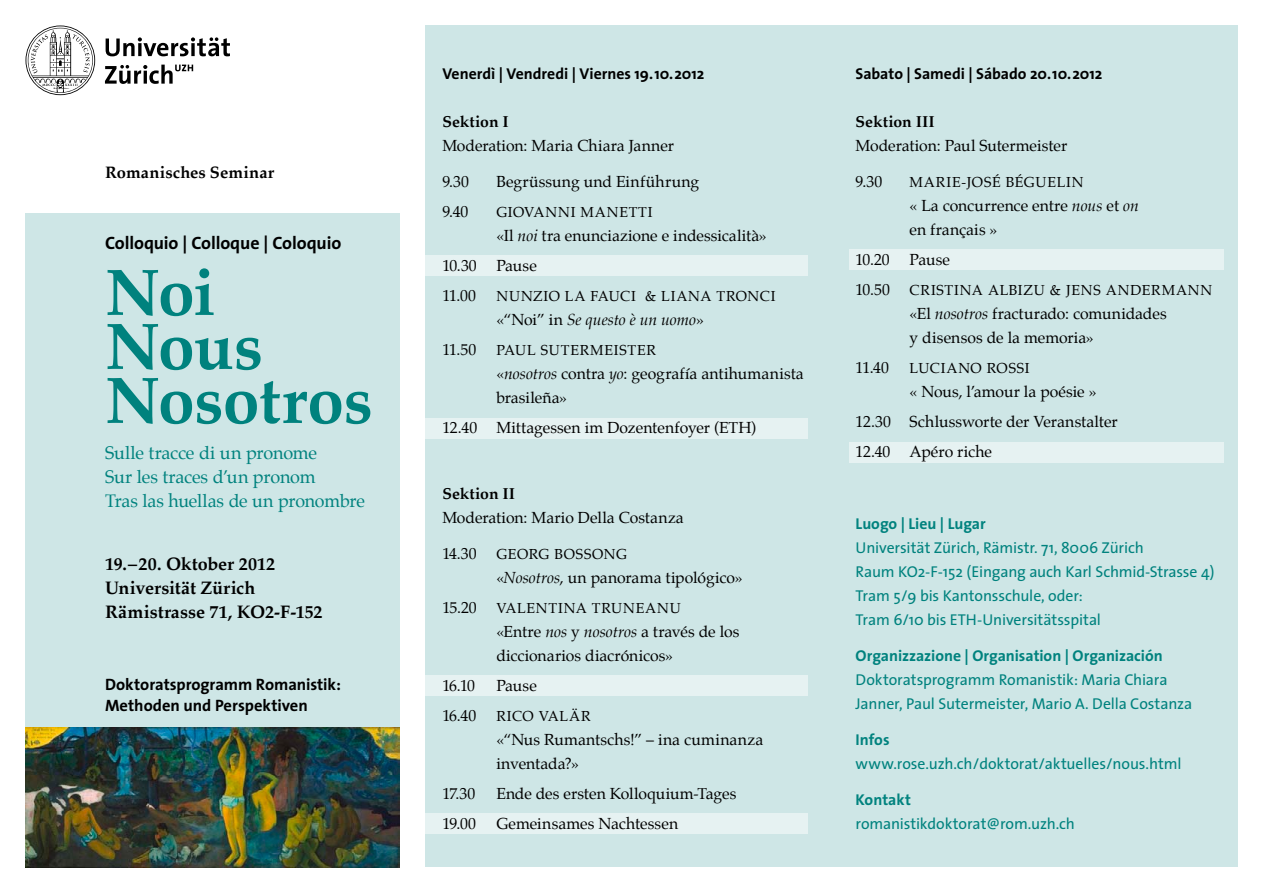
<style>
.page{position:relative;width:1263px;height:893px;background:#fff}
.page>*{position:absolute;margin:0;border:0;box-sizing:border-box;transform-origin:0 0}
.t1{font:700 66px "Palatino";letter-spacing:-.01em;color:#00827e}
.t2{font:18px "Palatino";letter-spacing:-.01em;color:#00827e}
.t3{font:700 18px "Palatino";color:#000}
.t4{font:700 18px "The Sans";letter-spacing:-.01em;color:#000}
.t5{font:700 16.5px "The Sans";letter-spacing:-.005em;color:#000}
.t6{font:700 16.5px "Palatino";letter-spacing:.01em;color:#000}
.t7{font:15.75px/24px "Palatino";color:#000}
.t8{font:15.75px/24px "The Sans";letter-spacing:-.01em;color:#00827e}
.t9{font:700 15.75px "The Sans";letter-spacing:-.005em;color:#00827e}
.t10{font:700 15.75px "The Sans";color:#000}
.t11{font:700 15.75px "Palatino";letter-spacing:.005em;color:#000}
.t12{font:italic 15.75px "Palatino";letter-spacing:-.005em;color:#000}
.t13{font:15.75px "Palatino";letter-spacing:.02em;color:#000}
.t14{font:14.25px "Palatino";letter-spacing:.05em;color:#000}
.s1{font-style:italic}
.s2{font-style:normal}
.s3{font-size:15.75px}
</style>
<div class="page">
<svg style="left:26px;top:26px;width:204px;height:69px"></svg>
<div style="left:26px;top:213px;width:374px;height:515px;background:#cee6e6"></div>
<img style="left:26px;top:727px;width:374px;height:140px">
<div style="left:425px;top:26px;width:812px;height:841px;background:#cee6e6"></div>
<div style="left:849px;top:442px;width:374px;height:20px;background:#e6f2f2"></div>
<div style="left:849px;top:249px;width:374px;height:21px;background:#e6f2f2"></div>
<div style="left:425px;top:813px;width:383px;height:21px;background:#e6f2f2"></div>
<div style="left:425px;top:675px;width:383px;height:20px;background:#e6f2f2"></div>
<div style="left:425px;top:418px;width:383px;height:20px;background:#e6f2f2"></div>
<div style="left:425px;top:255px;width:383px;height:21px;background:#e6f2f2"></div>
<p class="t6" style="left:105px;top:159px;width:171px">Romanisches Seminar</p>
<p class="t4" style="left:105px;top:228px;width:238px">Colloquio | Colloque | Coloquio</p>
<p class="t1" style="left:105px;top:236px;width:112px">Noi</p>
<p class="t1" style="left:105px;top:290px;width:159px">Nous</p>
<p class="t1" style="left:105px;top:344px;width:269px">Nosotros</p>
<p class="t2" style="left:105px;top:438px;width:214px">Sulle tracce di un pronome</p>
<p class="t2" style="left:105px;top:462px;width:212px">Sur les traces d’un pronom</p>
<p class="t2" style="left:105px;top:486px;width:262px">Tras las huellas de un pronombre</p>
<p class="t3" style="left:105px;top:549px;width:172px">19.–20. Oktober 2012</p>
<p class="t3" style="left:105px;top:573px;width:152px">Universität Zürich</p>
<p class="t3" style="left:105px;top:597px;width:219px">Rämistrasse 71, KO2-F-152</p>
<p class="t5" style="left:105px;top:671px;width:237px">Doktoratsprogramm Romanistik:</p>
<p class="t5" style="left:105px;top:692px;width:204px">Methoden und Perspektiven</p>
<p class="t10" style="left:442px;top:60px;width:264px">Venerdì | Vendredi | Viernes 19.10.2012</p>
<p class="t11" style="left:442px;top:108px;width:68px">Sektion I</p>
<p class="t7" style="left:442px;top:133px;width:233px">Moderation: Maria Chiara Janner</p>
<p class="t7" style="left:442px;top:169px;width:28px">9.30</p>
<p class="t13" style="left:496px;top:168px;width:204px">Begrüssung und Einführung</p>
<p class="t7" style="left:442px;top:199px;width:28px">9.40</p>
<p class="t14" style="left:496px;top:200px;width:158px">GIOVANNI MANETTI</p>
<p class="t7" style="left:496px;top:223px;width:272px">«Il <span class="s1">noi</span> tra enunciazione e indessicalità»</p>
<p class="t7" style="left:442px;top:253px;width:96px">10.30 Pause</p>
<p class="t7" style="left:442px;top:283px;width:35px">11.00</p>
<p class="t14" style="left:496px;top:284px;width:281px">NUNZIO LA FAUCI &amp; LIANA TRONCI</p>
<p class="t12" style="left:496px;top:307px;width:209px"><span class="s2">«“Noi” in</span> Se questo è un uomo<span class="s2">»</span></p>
<p class="t7" style="left:442px;top:337px;width:35px">11.50</p>
<p class="t14" style="left:496px;top:338px;width:161px">PAUL SUTERMEISTER</p>
<p class="t7" style="left:496px;top:361px;width:309px">«<span class="s1">nosotros</span> contra <span class="s1">yo</span>: geografía antihumanista brasileña»</p>
<p class="t7" style="left:442px;top:415px;width:315px">12.40 Mittagessen im Dozentenfoyer (ETH)</p>
<p class="t11" style="left:442px;top:480px;width:74px">Sektion II</p>
<p class="t7" style="left:442px;top:505px;width:243px">Moderation: Mario Della Costanza</p>
<p class="t7" style="left:442px;top:541px;width:36px">14.30</p>
<p class="t14" style="left:496px;top:542px;width:132px">GEORG BOSSONG</p>
<p class="t7" style="left:496px;top:565px;width:248px">«<span class="s1">Nosotros</span>, un panorama tipológico»</p>
<p class="t7" style="left:442px;top:595px;width:36px">15.20</p>
<p class="t14" style="left:496px;top:596px;width:186px">VALENTINA TRUNEANU</p>
<p class="t7" style="left:496px;top:619px;width:245px">«Entre <span class="s1">nos</span> y <span class="s1">nosotros</span> a través de los diccionarios diacrónicos»</p>
<p class="t7" style="left:442px;top:673px;width:34px">16.10</p>
<p class="t7" style="left:496px;top:673px;width:42px">Pause</p>
<p class="t7" style="left:442px;top:703px;width:35px">16.40</p>
<p class="t14" style="left:496px;top:704px;width:96px">RICO VALÄR</p>
<p class="t7" style="left:496px;top:727px;width:268px">«“Nus Rumantschs!” – ina cuminanza inventada?»</p>
<p class="t7" style="left:442px;top:781px;width:35px">17.30</p>
<p class="t7" style="left:496px;top:781px;width:242px">Ende des ersten Kolloquium-Tages</p>
<p class="t7" style="left:442px;top:811px;width:35px">19.00</p>
<p class="t7" style="left:496px;top:811px;width:183px">Gemeinsames Nachtessen</p>
<p class="t10" style="left:855px;top:60px;width:248px">Sabato | Samedi | Sábado 20.10.2012</p>
<p class="t11" style="left:855px;top:108px;width:81px">Sektion III</p>
<p class="t7" style="left:855px;top:133px;width:213px">Moderation: Paul Sutermeister</p>
<p class="t7" style="left:855px;top:169px;width:28px">9.30</p>
<p class="t14" style="left:909px;top:170px;width:176px">MARIE-JOSÉ BÉGUELIN</p>
<p class="t7" style="left:909px;top:193px;width:231px">« La concurrence entre <span class="s1">nous</span> et <span class="s1">on </span>en français »</p>
<p class="t7" style="left:855px;top:247px;width:36px">10.20</p>
<p class="t7" style="left:910px;top:247px;width:42px">Pause</p>
<p class="t14" style="left:855px;top:278px;width:358px"><span class="s3">10.50</span> CRISTINA ALBIZU &amp; JENS ANDERMANN</p>
<p class="t7" style="left:910px;top:301px;width:259px">«El <span class="s1">nosotros</span> fracturado: comunidades</p>
<p class="t7" style="left:910px;top:325px;width:186px">y disensos de la memoria»</p>
<p class="t7" style="left:855px;top:355px;width:35px">11.40</p>
<p class="t14" style="left:909px;top:356px;width:122px">LUCIANO ROSSI</p>
<p class="t7" style="left:910px;top:379px;width:189px">« Nous, l’amour la poésie »</p>
<p class="t7" style="left:855px;top:409px;width:264px">12.30 Schlussworte der Veranstalter</p>
<p class="t7" style="left:855px;top:439px;width:138px">12.40 Apéro riche</p>
<p class="t9" style="left:855px;top:510px;width:132px">Luogo | Lieu | Lugar</p>
<p class="t8" style="left:855px;top:535px;width:290px">Universität Zürich, Rämistr. 71, 8006 Zürich</p>
<p class="t8" style="left:855px;top:559px;width:360px">Raum KO2-F-152 (Eingang auch Karl Schmid-Strasse 4)</p>
<p class="t8" style="left:855px;top:583px;width:229px">Tram 5/9 bis Kantonsschule, oder:</p>
<p class="t8" style="left:855px;top:607px;width:247px">Tram 6/10 bis ETH-Universitätsspital</p>
<p class="t9" style="left:855px;top:642px;width:309px">Organizzazione | Organisation | Organización</p>
<p class="t8" style="left:855px;top:667px;width:338px">Doktoratsprogramm Romanistik: Maria Chiara<br>Janner, Paul Sutermeister, Mario A. Della Costanza</p>
<p class="t9" style="left:855px;top:726px;width:35px">Infos</p>
<p class="t8" style="left:855px;top:751px;width:327px">www.rose.uzh.ch/doktorat/aktuelles/nous.html</p>
<p class="t9" style="left:855px;top:786px;width:57px">Kontakt</p>
<p class="t8" style="left:855px;top:811px;width:221px">romanistikdoktorat@rom.uzh.ch</p>
</div>
